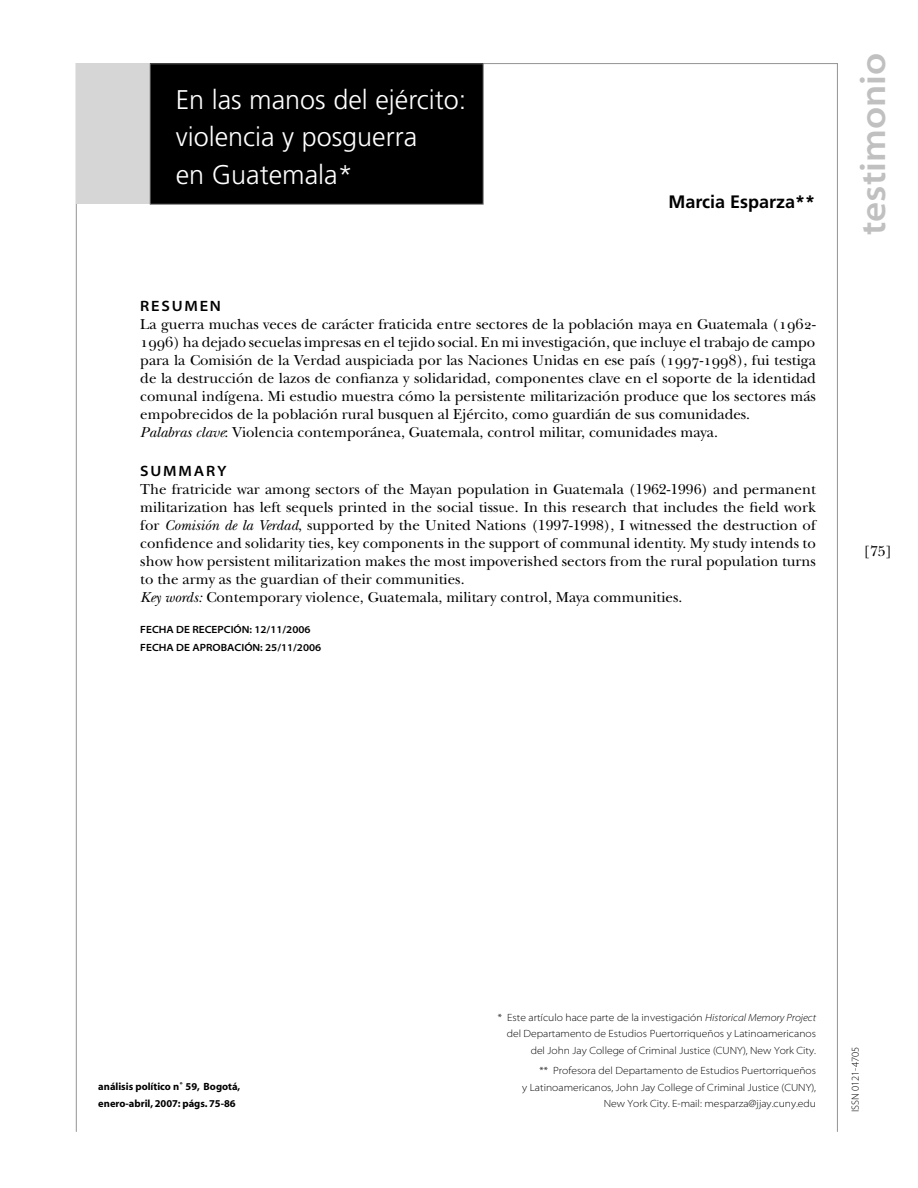
<style>
.page{position:relative;width:918px;height:1188px;background:#fff}
.page>*{position:absolute;margin:0;border:0;box-sizing:border-box;transform-origin:0 0}
.t1{font:36px "Myriad MM 565 700";color:#c0c0c0}
._01_tit_grande{font:300 27px/37.5px "Frutiger";color:#fff}
._02_aut{font:700 18px "Frutiger";color:#000}
.textoresumen{font:15px/18px "New Baskerville";color:#000;text-align:justify}
.titresumen{font:15px "Myriad MM 565 700";letter-spacing:.12em;color:#000}
._03_cargo{font:10.5px/16.5px "Myriad MM 215 700";color:#000;text-align:right}
.analisispol{font:700 10.5px/16.5px "Myriad";color:#000}
.fecha_final{font:10.5px/18px "Myriad MM 565 700";color:#000}
.t2{font:10.5px "Myriad MM 215 600";color:#000}
.s1{font-family:"New Baskerville SC"}
.s2{font-style:italic}
.s3{font-family:"Myriad MM It 215 700"}
</style>
<div class="page">
<div style="left:76px;top:64px;width:75px;height:140px;background:#d6d6d6"></div>
<div style="left:150px;top:64px;width:333px;height:140px;background:#000"></div>
<p class="_01_tit_grande" style="left:176px;top:81px;width:292px">En las manos del ejército: violencia y posguerra<br>en Guatemala*</p>
<p class="_02_aut" style="left:669px;top:191px;width:148px">Marcia Esparza**</p>
<p class="titresumen" style="left:140px;top:299px;width:82px">RESUMEN</p>
<p class="textoresumen" style="left:140px;top:315px;width:677px">La guerra muchas veces de carácter fraticida entre sectores de la población maya en Guatemala (<span class="s1">1962</span>- <span class="s1">1996</span>) ha dejado secuelas impresas en el tejido social. En mi investigación, que incluye el trabajo de campo para la Comisión de la Verdad auspiciada por las Naciones Unidas en ese país (<span class="s1">1997</span>-<span class="s1">1998</span>), fui testiga de la destrucción de lazos de confianza y solidaridad, componentes clave en el soporte de la identidad comunal indígena. Mi estudio muestra cómo la persistente militarización produce que los sectores más empobrecidos de la población rural busquen al Ejército, como guardián de sus comunidades.</p>
<p class="textoresumen" style="left:140px;top:423px;width:579px"><span class="s2">Palabras clave</span>: Violencia contemporánea, Guatemala, control militar, comunidades maya.</p>
<p class="titresumen" style="left:140px;top:464px;width:88px">SUMMARY</p>
<p class="textoresumen" style="left:140px;top:480px;width:677px">The fratricide war among sectors of the Mayan population in Guatemala (1962-1996) and permanent militarization has left sequels printed in the social tissue. In this research that includes the field work for <span class="s2">Comisión de la Verdad</span>, supported by the United Nations (1997-1998), I witnessed the destruction of confidence and solidarity ties, key components in the support of communal identity. My study intends to show how persistent militarization makes the most impoverished sectors from the rural population turns to the army as the guardian of their communities.</p>
<p class="textoresumen" style="left:140px;top:588px;width:544px"><span class="s2">Key words:</span> Contemporary violence, Guatemala, military control, Maya communities.</p>
<p class="fecha_final" style="left:140px;top:621px;width:182px">FECHA DE RECEPCIÓN: 12/11/2006<br>FECHA DE APROBACIÓN: 25/11/2006</p>
<p class="t1" style="left:856px;top:235px;width:184px;rotate:-90deg">testimonio</p>
<p class="textoresumen" style="left:863px;top:542px;width:30px">[75]</p>
<p class="analisispol" style="left:98px;top:1079px;width:144px">análisis político n˚ 59, Bogotá, enero-abril, 2007: págs. 75-86</p>
<p class="_03_cargo" style="left:498px;top:1009px;width:320px">* Este artículo hace parte de la investigación <span class="s3">Historical Memory Project </span>del Departamento de Estudios Puertorriqueños y Latinoamericanos del John Jay College of Criminal Justice (CUNY), New York City.</p>
<p class="_03_cargo" style="left:522px;top:1063px;width:295px">** Profesora del Departamento de Estudios Puertorriqueños<br>y Latinoamericanos, John Jay College of Criminal Justice (CUNY),<br>New York City. E-mail: mesparza@jjay.cuny.edu</p>
<p class="t2" style="left:850px;top:1112px;width:66px;rotate:-90deg">ISSN 0121-4705</p>
</div>
